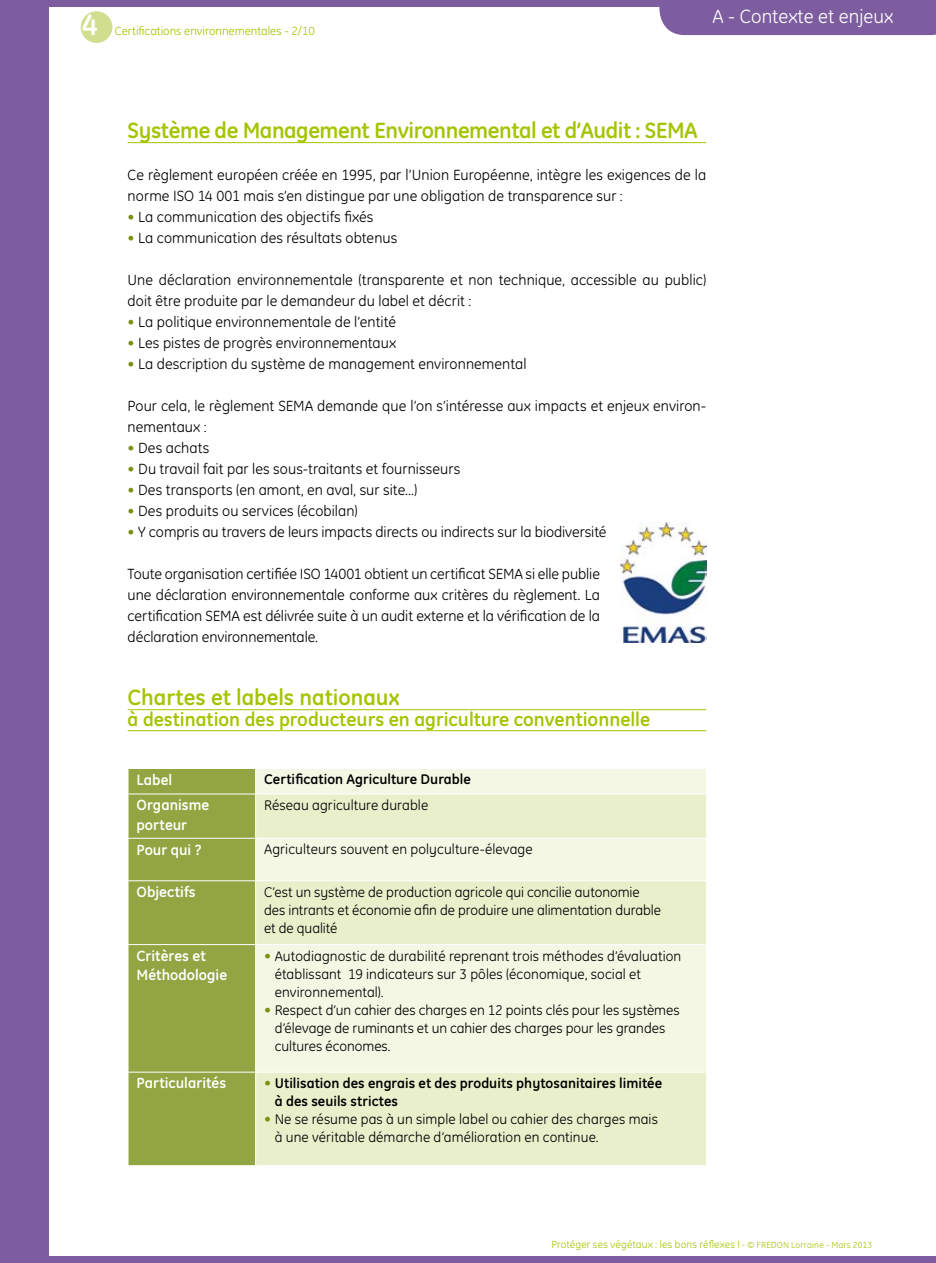
<style>
.page{position:relative;width:936px;height:1263px;background:#fff}
.page>*{position:absolute;margin:0;border:0;box-sizing:border-box;transform-origin:0 0}
.t1{font:700 30px "GE Inspira";color:#fff}
.t2{font:700 22.5px "GE Inspira";letter-spacing:-.02em;color:#a4c400}
.t3{font:700 22.5px "GE Inspira";color:#a4c400}
.t4{font:700 19.5px "GE Inspira";color:#a4c400}
.t5{font:19.5px "GE Inspira";color:#fff}
.t6{font:15px/21px "GE Inspira";letter-spacing:.005em;color:#000}
.t7{font:700 15px/19.5px "GE Inspira";color:#fff}
.t8{font:14.25px/18px "GE Inspira";color:#000}
.t9{font:700 14.25px/18px "GE Inspira";letter-spacing:.005em;color:#000}
.t10{font:12px "GE Inspira";color:#a4c400}
.t11{font:10.5px "GE Inspira";letter-spacing:.02em;color:#a4c400}
.s1{color:#78910e}
.s2{font-size:15px;color:#78910e}
.s3{font-weight:400;font-size:15px;color:#78910e}
.s4{font-size:9px}
</style>
<div class="page">
<div style="left:0;top:0;width:49px;height:1263px;background:#7d5d9f"></div>
<div style="left:43px;top:0;width:892px;height:6px;background:#7d5d9f"></div>
<div style="left:659px;top:6px;width:276px;height:29px;background:#7d5d9f"></div>
<div style="left:43px;top:1256px;width:892px;height:7px;background:#7d5d9f"></div>
<div style="left:81px;top:11px;width:31px;height:32px;background:#d0de8e;border-radius:50%"></div>
<hr style="left:128px;top:142px;width:578px;height:1px;background:#a4c400">
<hr style="left:128px;top:709px;width:578px;height:1px;background:#a4c400">
<hr style="left:128px;top:730px;width:578px;height:1px;background:#a4c400">
<img style="left:620px;top:523px;width:86px;height:119px">
<div style="left:129px;top:769px;width:126px;height:396px;background:#91a542"></div>
<div style="left:256px;top:769px;width:450px;height:25px;background:#f3f7e3"></div>
<svg style="left:256px;top:795px;width:450px;height:370px;background:#edf2d6"></svg>
<hr style="left:128px;top:944px;width:128px;height:1px;background:#fff">
<hr style="left:128px;top:1072px;width:128px;height:1px;background:#fff">
<hr style="left:128px;top:838px;width:128px;height:1px;background:#fff">
<hr style="left:128px;top:880px;width:128px;height:1px;background:#fff">
<hr style="left:256px;top:880px;width:451px;height:1px;background:#fff">
<hr style="left:256px;top:944px;width:451px;height:1px;background:#fff">
<hr style="left:256px;top:1072px;width:451px;height:1px;background:#fff">
<svg style="left:128px;top:769px;width:1px;height:25px"></svg>
<hr style="left:128px;top:794px;width:128px;height:1px;background:#fff">
<svg style="left:255px;top:769px;width:1px;height:25px"></svg>
<hr style="left:256px;top:838px;width:451px;height:1px;background:#fff">
<h1 class="t1" style="left:82px;top:5px;width:17px">4</h1>
<p class="t10" style="left:115px;top:24px;width:201px">Certifications environnementales - 2/10</p>
<h3 class="t5" style="left:712px;top:6px;width:182px">A - Contexte et enjeux</h3>
<h2 class="t2" style="left:128px;top:116px;width:571px">Système de Management Environnemental et d’Audit : SEMA</h2>
<p class="t6" style="left:128px;top:164px;width:580px">Ce règlement européen créée en 1995, par l’Union Européenne, intègre les exigences de la norme ISO 14 001 mais s’en distingue par une obligation de transparence sur :</p>
<p class="t6" style="left:128px;top:206px;width:247px"><span class="s1">•</span> La communication des objectifs fixés</p>
<p class="t6" style="left:128px;top:227px;width:271px"><span class="s1">•</span> La communication des résultats obtenus</p>
<p class="t6" style="left:128px;top:269px;width:580px">Une déclaration environnementale (transparente et non technique, accessible au public) doit être produite par le demandeur du label et décrit :</p>
<p class="t6" style="left:128px;top:311px;width:270px"><span class="s1">•</span> La politique environnementale de l’entité</p>
<p class="t6" style="left:128px;top:332px;width:270px"><span class="s1">•</span> Les pistes de progrès environnementaux</p>
<p class="t6" style="left:128px;top:353px;width:400px"><span class="s1">•</span> La description du système de management environnemental</p>
<p class="t6" style="left:128px;top:395px;width:580px">Pour cela, le règlement SEMA demande que l’on s’intéresse aux impacts et enjeux environ&shy;nementaux :</p>
<p class="t6" style="left:128px;top:437px;width:83px"><span class="s1">•</span> Des achats</p>
<p class="t6" style="left:128px;top:458px;width:334px"><span class="s1">•</span> Du travail fait par les sous-traitants et fournisseurs</p>
<p class="t6" style="left:128px;top:479px;width:291px"><span class="s1">•</span> Des transports (en amont, en aval, sur site...)</p>
<p class="t6" style="left:128px;top:500px;width:231px"><span class="s1">•</span> Des produits ou services (écobilan)</p>
<p class="t6" style="left:128px;top:521px;width:480px"><span class="s1">•</span> Y compris au travers de leurs impacts directs ou indirects sur la biodiversité</p>
<p class="t6" style="left:128px;top:563px;width:474px;text-align:justify">Toute organisation certifiée ISO 14001 obtient un certificat SEMA si elle publie une déclaration environnementale conforme aux critères du règlement. La certification SEMA est délivrée suite à un audit externe et la vérification de la déclaration environnementale.</p>
<h2 class="t3" style="left:128px;top:683px;width:273px">Chartes et labels nationaux</h2>
<h3 class="t4" style="left:128px;top:707px;width:524px">à destination des producteurs en agriculture conventionnelle</h3>
<p class="t7" style="left:136px;top:769px;width:37px">Label</p>
<p class="t9" style="left:264px;top:770px;width:208px">Certification Agriculture Durable</p>
<p class="t7" style="left:136px;top:795px;width:74px">Organisme porteur</p>
<p class="t8" style="left:264px;top:796px;width:166px">Réseau agriculture durable</p>
<p class="t7" style="left:136px;top:839px;width:66px">Pour qui ?</p>
<p class="t8" style="left:264px;top:840px;width:270px">Agriculteurs souvent en polyculture-élevage</p>
<p class="t7" style="left:136px;top:882px;width:61px">Objectifs</p>
<p class="t8" style="left:264px;top:883px;width:398px">C’est un système de production agricole qui concilie autonomie des intrants et économie afin de produire une alimentation durable et de qualité</p>
<p class="t7" style="left:136px;top:945px;width:92px">Critères et<br>Méthodologie</p>
<p class="t8" style="left:275px;top:947px;width:408px;text-indent:-11px"><span class="s2">•</span> Autodiagnostic de durabilité reprenant trois méthodes d’évaluation établissant 19 indicateurs sur 3 pôles (économique, social et environnemental).</p>
<p class="t8" style="left:275px;top:1001px;width:406px;text-indent:-11px"><span class="s2">•</span> Respect d’un cahier des charges en 12 points clés pour les systèmes d’élevage de ruminants et un cahier des charges pour les grandes cultures économes.</p>
<p class="t7" style="left:136px;top:1073px;width:91px">Particularités</p>
<p class="t9" style="left:275px;top:1074px;width:389px;text-indent:-11px"><span class="s3">•</span> Utilisation des engrais et des produits phytosanitaires limitée à des seuils strictes</p>
<p class="t8" style="left:275px;top:1110px;width:384px;text-indent:-11px"><span class="s2">•</span> Ne se résume pas à un simple label ou cahier des charges mais à une véritable démarche d’amélioration en continue.</p>
<p class="t11" style="left:551px;top:1238px;width:322px">Protéger ses végétaux : les bons réflexes ! <span class="s4">- © FREDON Lorraine - Mars 2013</span></p>
</div>
